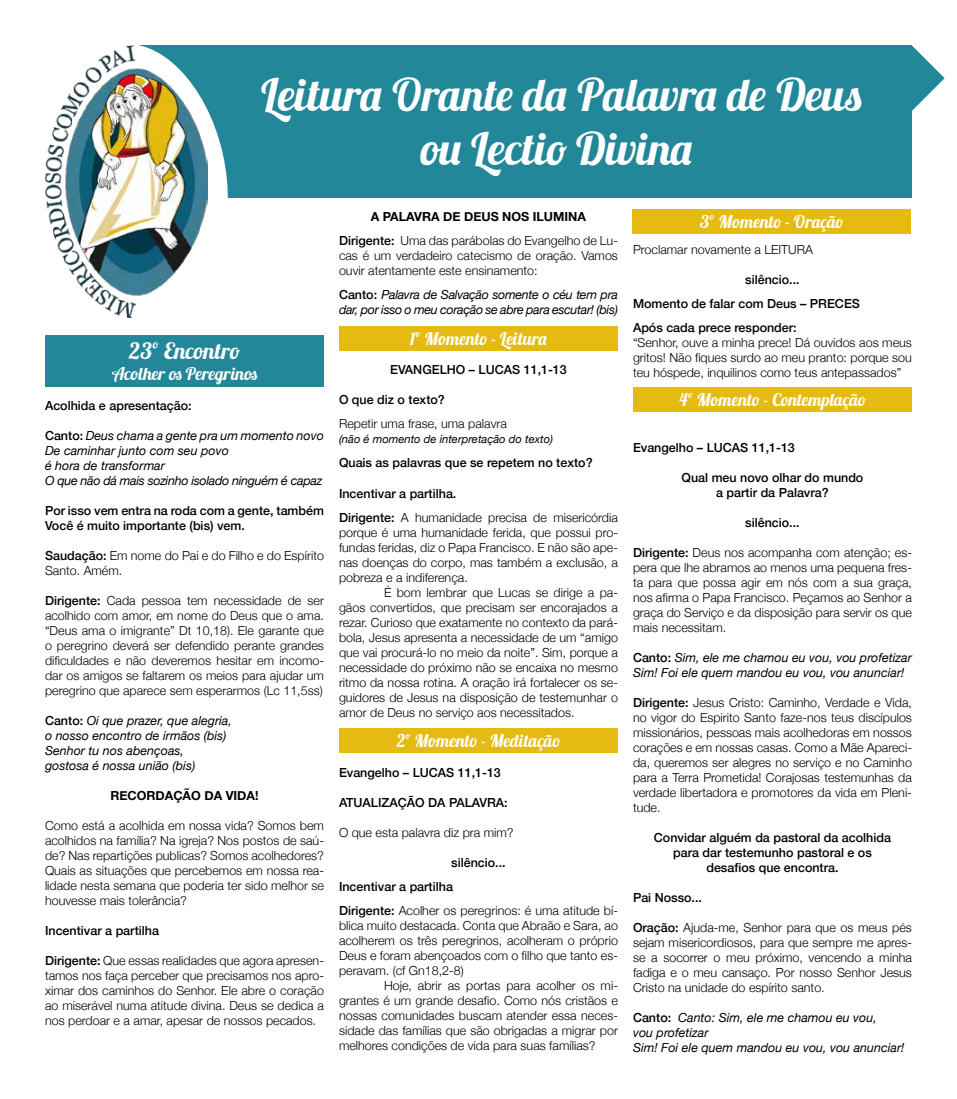
<style>
.page{position:relative;width:957px;height:1099px;background:#fff}
.page>*{position:absolute;margin:0;border:0;box-sizing:border-box;transform-origin:0 0}
.t1{font:45px/54px "Lobster 1.3";color:#fff;text-align:center}
.t2{font:22.5px "Lobster 1.3";color:#fff}
.t3{font:17.5px "Lobster 1.3";color:#fff}
.t4{font:300 12.5px/15px "Helvetica Neue";color:#000;text-align:justify}
.t5{font:500 12.5px/15px "Helvetica Neue";color:#000}
.t6{font:italic 12.5px/15px "Helvetica Neue";color:#000}
.t7{font:italic 12.5px/15px "Helvetica Neue";letter-spacing:-.025em;color:#000}
.t8{font:700 12.5px "Helvetica Neue";color:#000}
.t9{font:italic 11.25px "Helvetica Neue";color:#000}
.s1{font-weight:500;font-style:normal}
.s2{font-weight:500}
.s3{font-weight:700}
.s4{font-weight:300}
</style>
<div class="page">
<svg style="left:912px;top:45px;width:32px;height:66px"></svg>
<div style="left:45px;top:335px;width:279px;height:52px;background:#218799"></div>
<div style="left:134px;top:45px;width:778px;height:152px;background:#218799"></div>
<svg style="left:207px;top:109px;width:31px;height:97px"></svg>
<img style="left:45px;top:45px;width:162px;height:272px">
<div style="left:339px;top:326px;width:279px;height:25px;background:#e5bb11"></div>
<div style="left:339px;top:727px;width:279px;height:25px;background:#e5bb11"></div>
<div style="left:632px;top:209px;width:279px;height:25px;background:#e5bb11"></div>
<div style="left:633px;top:387px;width:279px;height:24px;background:#e5bb11"></div>
<h1 class="t1" style="left:261px;top:67px;width:603px">Leitura Orante da Palavra de Deus ou Lectio Divina</h1>
<h2 class="t2" style="left:129px;top:336px;width:112px">23º Encontro</h2>
<h3 class="t3" style="left:112px;top:362px;width:147px">Acolher os Peregrinos</h3>
<p class="t5" style="left:45px;top:397px;width:148px">Acolhida e apresentação:</p>
<p class="t6" style="left:45px;top:429px;width:280px"><span class="s1">Canto:</span> Deus chama a gente pra um momento novo De caminhar junto com seu povo<br>é hora de transformar<br>O que não dá mais sozinho isolado ninguém é capaz</p>
<p class="t5" style="left:45px;top:502px;width:280px">Por isso vem entra na roda com a gente, também<br>Você é muito importante (bis) vem.</p>
<p class="t4" style="left:45px;top:547px;width:280px"><span class="s2">Saudação:</span> Em nome do Pai e do Filho e do Espírito<br>Santo. Amém.</p>
<p class="t4" style="left:45px;top:592px;width:280px"><span class="s2">Dirigente:</span> Cada pessoa tem necessidade de ser acolhido com amor, em nome do Deus que o ama. “Deus ama o imigrante” Dt 10,18). Ele garante que o peregrino deverá ser defendido perante grandes dificuldades e não deveremos hesitar em incomo&shy;dar os amigos se faltarem os meios para ajudar um peregrino que aparece sem esperarmos (Lc 11,5ss)</p>
<p class="t6" style="left:45px;top:714px;width:188px"><span class="s1">Canto:</span> Oi que prazer, que alegria, o nosso encontro de irmãos (bis)<br>Senhor tu nos abençoas,<br>gostosa é nossa união (bis)</p>
<p class="t8" style="left:110px;top:786px;width:150px">RECORDAÇÃO DA VIDA!</p>
<p class="t4" style="left:45px;top:817px;width:280px">Como está a acolhida em nossa vida? Somos bem acolhidos na família? Na igreja? Nos postos de saú&shy;de? Nas repartições publicas? Somos acolhedores?<br>Quais as situações que percebemos em nossa rea&shy;lidade nesta semana que poderia ter sido melhor se houvesse mais tolerância?</p>
<p class="t5" style="left:45px;top:922px;width:115px">Incentivar a partilha</p>
<p class="t4" style="left:45px;top:952px;width:280px"><span class="s2">Dirigente:</span> Que essas realidades que agora apresen&shy;tamos nos faça perceber que precisamos nos apro&shy;ximar dos caminhos do Senhor. Ele abre o coração ao miserável numa atitude divina. Deus se dedica a nos perdoar e a amar, apesar de nossos pecados.</p>
<p class="t4" style="left:339px;top:204px;width:280px;line-height:24px;text-align:center"><span class="s3">A PALAVRA DE DEUS NOS ILUMINA<br></span><span class="s2">Dirigente:</span> Uma das parábolas do Evangelho de Lu-</p>
<p class="t4" style="left:339px;top:247px;width:280px">cas é um verdadeiro catecismo de oração. Vamos ouvir atentamente este ensinamento:</p>
<p class="t7" style="left:339px;top:288px;width:280px"><span class="s1">Canto:</span> Palavra de Salvação somente o céu tem pra dar, por isso o meu coração se abre para escutar! (bis)</p>
<h3 class="t3" style="left:410px;top:327px;width:139px">1º Momento - Leitura</h3>
<p class="t5" style="left:390px;top:361px;width:178px">EVANGELHO – LUCAS 11,1-13</p>
<p class="t5" style="left:339px;top:391px;width:107px">O que diz o texto?</p>
<p class="t4" style="left:339px;top:415px;width:169px">Repetir uma frase, uma palavra</p>
<p class="t9" style="left:339px;top:431px;width:216px">(não é momento de interpretação do texto)</p>
<p class="t5" style="left:339px;top:454px;width:255px">Quais as palavras que se repetem no texto?</p>
<p class="t4" style="left:339px;top:480px;width:280px;line-height:24px"><span class="s2">Incentivar a partilha.<br>Dirigente:</span> A humanidade precisa de misericórdia</p>
<p class="t4" style="left:339px;top:523px;width:280px">porque é uma humanidade ferida, que possui pro&shy;fundas feridas, diz o Papa Francisco. E não são ape&shy;nas doenças do corpo, mas também a exclusão, a pobreza e a indiferença.</p>
<p class="t4" style="left:339px;top:583px;width:280px;text-indent:45px">É bom lembrar que Lucas se dirige a pa&shy;gãos convertidos, que precisam ser encorajados a rezar. Curioso que exatamente no contexto da pará&shy;bola, Jesus apresenta a necessidade de um “amigo que vai procurá-lo no meio da noite”. Sim, porque a necessidade do próximo não se encaixa no mesmo ritmo da nossa rotina. A oração irá fortalecer os se&shy;guidores de Jesus na disposição de testemunhar o amor de Deus no serviço aos necessitados.</p>
<h3 class="t3" style="left:397px;top:729px;width:165px">2º Momento - Meditação</h3>
<p class="t5" style="left:339px;top:763px;width:163px">Evangelho – LUCAS 11,1-13</p>
<p class="t5" style="left:339px;top:793px;width:170px">ATUALIZAÇÃO DA PALAVRA:</p>
<p class="t4" style="left:339px;top:823px;width:176px">O que esta palavra diz pra mim?</p>
<p class="t5" style="left:339px;top:849px;width:280px;line-height:24px;text-indent:112px">silêncio...<br>Incentivar a partilha<br>Dirigente: <span class="s4">Acolher os peregrinos: é uma atitude bí-</span></p>
<p class="t4" style="left:339px;top:916px;width:280px">blica muito destacada. Conta que Abraão e Sara, ao acolherem os três peregrinos, acolheram o próprio Deus e foram abençoados com o filho que tanto es&shy;peravam. (cf Gn18,2-8)</p>
<p class="t4" style="left:339px;top:976px;width:280px;text-indent:45px">Hoje, abrir as portas para acolher os mi&shy;grantes é um grande desafio. Como nós cristãos e nossas comunidades buscam atender essa neces&shy;sidade das famílias que são obrigadas a migrar por melhores condições de vida para suas famílias?</p>
<h3 class="t3" style="left:700px;top:211px;width:145px">3º Momento - Oração</h3>
<p class="t4" style="left:633px;top:241px;width:181px">Proclamar novamente a LEITURA</p>
<p class="t5" style="left:633px;top:266px;width:228px;line-height:24px;text-indent:112px">silêncio...<br>Momento de falar com Deus – PRECES<br>Após cada prece responder:</p>
<p class="t4" style="left:633px;top:334px;width:280px">“Senhor, ouve a minha prece! Dá ouvidos aos meus gritos! Não fiques surdo ao meu pranto: porque sou teu hóspede, inquilinos como teus antepassados”</p>
<h3 class="t3" style="left:679px;top:388px;width:188px">4º Momento - Contemplação</h3>
<p class="t5" style="left:633px;top:439px;width:163px">Evangelho – LUCAS 11,1-13</p>
<p class="t5" style="left:681px;top:469px;width:183px;text-align:center">Qual meu novo olhar do mundo a partir da Palavra?</p>
<p class="t5" style="left:745px;top:514px;width:56px">silêncio...</p>
<p class="t4" style="left:633px;top:544px;width:280px"><span class="s2">Dirigente:</span> Deus nos acompanha com atenção; es&shy;pera que lhe abramos ao menos uma pequena fres&shy;ta para que possa agir em nós com a sua graça, nos afirma o Papa Francisco. Peçamos ao Senhor a graça do Serviço e da disposição para servir os que mais necessitam.</p>
<p class="t6" style="left:633px;top:650px;width:280px"><span class="s1">Canto:</span> Sim, ele me chamou eu vou, vou profetizar<br>Sim! Foi ele quem mandou eu vou, vou anunciar!</p>
<p class="t4" style="left:633px;top:694px;width:280px"><span class="s2">Dirigente:</span> Jesus Cristo: Caminho, Verdade e Vida, no vigor do Espirito Santo faze-nos teus discípulos missionários, pessoas mais acolhedoras em nossos corações e em nossas casas. Como a Mãe Apareci&shy;da, queremos ser alegres no serviço e no Caminho para a Terra Prometida! Corajosas testemunhas da verdade libertadora e promotores da vida em Pleni&shy;tude.</p>
<p class="t5" style="left:654px;top:829px;width:239px;text-align:center">Convidar alguém da pastoral da acolhida para dar testemunho pastoral e os desafios que encontra.</p>
<p class="t5" style="left:633px;top:889px;width:71px">Pai Nosso...</p>
<p class="t4" style="left:633px;top:919px;width:280px"><span class="s2">Oração:</span> Ajuda-me, Senhor para que os meus pés sejam misericordiosos, para que sempre me apres&shy;se a socorrer o meu próximo, vencendo a minha fadiga e o meu cansaço. Por nosso Senhor Jesus Cristo na unidade do espírito santo.</p>
<p class="t6" style="left:633px;top:1010px;width:273px"><span class="s1">Canto:</span> Canto: Sim, ele me chamou eu vou,<br>vou profetizar<br>Sim! Foi ele quem mandou eu vou, vou anunciar!</p>
</div>
